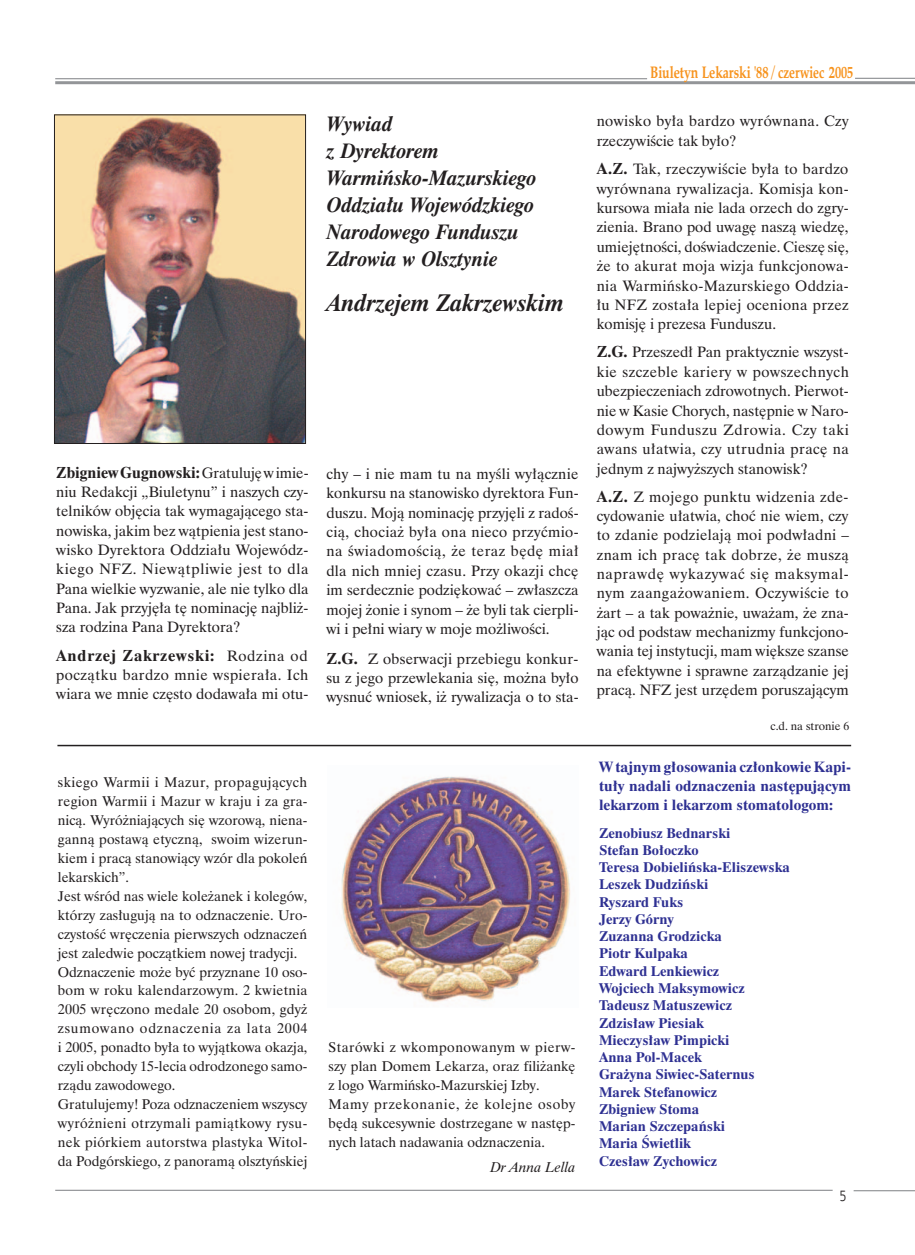
<style>
.page{position:relative;width:915px;height:1255px;background:#fff}
.page>*{position:absolute;margin:0;border:0;box-sizing:border-box;transform-origin:0 0}
.t1{font:italic 700 22.5px "Dutch 801 Rm PL";color:#231f20}
.t2{font:italic 700 19.5px/27px "Dutch 801 Rm PL";color:#231f20}
.t3{font:700 16.5px "Zapf Calligr PL";letter-spacing:-.005em;color:#f7931d;scale:.75 1}
.t4{font:15px "Humnst 777 Lt Cn EU";color:#231f20}
.t5{font:14.4px/19.4px "Dutch 801 Rm PL";color:#231f20;text-align:justify}
.t6{font:14.4px/19.4px "Dutch 801 Rm PL";letter-spacing:.025em;color:#231f20}
.t7{font:13.5px/18.9px "Dutch 801 Rm PL";color:#231f20}
.t8{font:700 13.5px/18.9px "Dutch 801 Rm PL";color:#2e3092;text-align:justify}
.t9{font:italic 13.5px "Dutch 801 Rm PL";color:#231f20}
.t10{font:700 12.75px/17.2px "Dutch 801 Rm PL";color:#2e3092}
.t11{font:11.25px "Dutch 801 Rm PL";color:#231f20}
.s1{font-weight:700}
</style>
<div class="page">
<hr style="left:853px;top:1189px;width:61px;height:2px;background:#939598">
<hr style="left:55px;top:1189px;width:777px;height:1px;background:#939598">
<hr style="left:55px;top:81px;width:859px;height:3px;background:#939598">
<hr style="left:854px;top:78px;width:60px;height:1px;background:#939598">
<hr style="left:55px;top:78px;width:592px;height:1px;background:#939598">
<img style="left:341px;top:776px;width:230px;height:226px">
<img style="left:56px;top:117px;width:248px;height:324px">
<div style="left:54px;top:115px;width:252px;height:328px;border:1px solid #231f20"></div>
<hr style="left:57px;top:744px;width:793px;height:2px;background:#231f20">
<h2 class="t2" style="left:327px;top:109px;width:211px">Wywiad<br>z Dyrektorem<br>Warmińsko-Mazurskiego<br>Oddziału Wojewódzkiego<br>Narodowego Funduszu<br>Zdrowia w Olsztynie</h2>
<h1 class="t1" style="left:327px;top:287px;width:239px">Andrzejem Zakrzewskim</h1>
<p class="t5" style="left:56px;top:462px;width:254px"><span class="s1">Zbigniew Gugnowski:</span> Gratuluję w imie&shy;niu Redakcji „Biuletynu” i naszych czy&shy;telników objęcia tak wymagającego sta&shy;nowiska, jakim bez wątpienia jest stano&shy;wisko Dyrektora Oddziału Wojewódz&shy;kiego NFZ. Niewątpliwie jest to dla Pana wielkie wyzwanie, ale nie tylko dla Pana. Jak przyjęła tę nominację najbliż&shy;sza rodzina Pana Dyrektora?</p>
<p class="t5" style="left:56px;top:645px;width:253px"><span class="s1">Andrzej Zakrzewski:</span> Rodzina od początku bardzo mnie wspierała. Ich wiara we mnie często dodawała mi otu-</p>
<p class="t5" style="left:326px;top:464px;width:253px">chy – i nie mam tu na myśli wyłącznie konkursu na stanowisko dyrektora Fun&shy;duszu. Moją nominację przyjęli z radoś&shy;cią, chociaż była ona nieco przyćmio&shy;na świadomością, że teraz będę miał dla nich mniej czasu. Przy okazji chcę im serdecznie podziękować – zwłaszcza mojej żonie i synom – że byli tak cierpli&shy;wi i pełni wiary w moje możliwości.</p>
<p class="t5" style="left:326px;top:648px;width:253px"><span class="s1">Z.G.</span> Z obserwacji przebiegu konkur&shy;su z jego przewlekania się, można było wysnuć wniosek, iż rywalizacja o to sta-</p>
<p class="t7" style="left:58px;top:773px;width:251px">skiego Warmii i Mazur, propagujących region Warmii i Mazur w kraju i za gra&shy;nicą. Wyróżniających się wzorową, niena&shy;ganną postawą etyczną, swoim wizerun&shy;kiem i pracą stanowiący wzór dla pokoleń lekarskich”.<br>Jest wśród nas wiele koleżanek i kolegów, którzy zasługują na to odznaczenie. Uro&shy;czystość wręczenia pierwszych odznaczeń jest zaledwie początkiem nowej tradycji.<br>Odznaczenie może być przyznane 10 oso&shy;bom w roku kalendarzowym. 2 kwietnia 2005 wręczono medale 20 osobom, gdyż zsumowano odznaczenia za lata 2004 i 2005, ponadto była to wyjątkowa okazja, czyli obchody 15-lecia odrodzonego samo&shy;rządu zawodowego.<br>Gratulujemy! Poza odznaczeniem wszyscy wyróżnieni otrzymali pamiątkowy rysu&shy;nek piórkiem autorstwa plastyka Witol&shy;da Podgórskiego, z panoramą olsztyńskiej</p>
<p class="t7" style="left:328px;top:1037px;width:248px">Starówki z wkomponowanym w pierw&shy;szy plan Domem Lekarza, oraz filiżankę z logo Warmińsko-Mazurskiej Izby.<br>Mamy przekonanie, że kolejne osoby będą sukcesywnie dostrzegane w następ&shy;nych latach nadawania odznaczenia.</p>
<p class="t9" style="left:490px;top:1157px;width:87px">Dr Anna Lella</p>
<p class="t3" style="left:650px;top:62px;width:272px">Biuletyn Lekarski '88 / czerwiec 2005</p>
<p class="t6" style="left:596px;top:111px;width:253px">nowisko była bardzo wyrównana. Czy rzeczywiście tak było?</p>
<p class="t5" style="left:596px;top:159px;width:253px"><span class="s1">A.Z.</span> Tak, rzeczywiście była to bardzo wyrównana rywalizacja. Komisja kon&shy;kursowa miała nie lada orzech do zgry&shy;zienia. Brano pod uwagę naszą wiedzę, umiejętności, doświadczenie. Cieszę się, że to akurat moja wizja funkcjonowa&shy;nia Warmińsko-Mazurskiego Oddzia&shy;łu NFZ została lepiej oceniona przez komisję i prezesa Funduszu.</p>
<p class="t5" style="left:596px;top:342px;width:254px"><span class="s1">Z.G.</span> Przeszedł Pan praktycznie wszyst&shy;kie szczeble kariery w powszechnych ubezpieczeniach zdrowotnych. Pierwot&shy;nie w Kasie Chorych, następnie w Naro&shy;dowym Funduszu Zdrowia. Czy taki awans ułatwia, czy utrudnia pracę na jednym z najwyższych stanowisk?</p>
<p class="t5" style="left:596px;top:486px;width:253px"><span class="s1">A.Z.</span> Z mojego punktu widzenia zde&shy;cydowanie ułatwia, choć nie wiem, czy to zdanie podzielają moi podwładni – znam ich pracę tak dobrze, że muszą naprawdę wykazywać się maksymal&shy;nym zaangażowaniem. Oczywiście to żart – a tak poważnie, uważam, że zna&shy;jąc od podstaw mechanizmy funkcjono&shy;wania tej instytucji, mam większe szanse na efektywne i sprawne zarządzanie jej pracą. NFZ jest urzędem poruszającym</p>
<p class="t11" style="left:770px;top:719px;width:80px">c.d. na stronie 6</p>
<p class="t8" style="left:598px;top:757px;width:253px">W tajnym głosowania członkowie Kapi&shy;tuły nadali odznaczenia następującym lekarzom i lekarzom stomatologom:</p>
<p class="t10" style="left:598px;top:823px;width:192px">Zenobiusz Bednarski<br>Stefan Bołoczko<br>Teresa Dobielińska-Eliszewska<br>Leszek Dudziński<br>Ryszard Fuks<br>Jerzy Górny<br>Zuzanna Grodzicka<br>Piotr Kulpaka<br>Edward Lenkiewicz<br>Wojciech Maksymowicz<br>Tadeusz Matuszewicz<br>Zdzisław Piesiak<br>Mieczysław Pimpicki<br>Anna Pol-Macek<br>Grażyna Siwiec-Saternus<br>Marek Stefanowicz<br>Zbigniew Stoma<br>Marian Szczepański<br>Maria Świetlik<br>Czesław Zychowicz</p>
<p class="t4" style="left:839px;top:1186px;width:9px">5</p>
</div>
